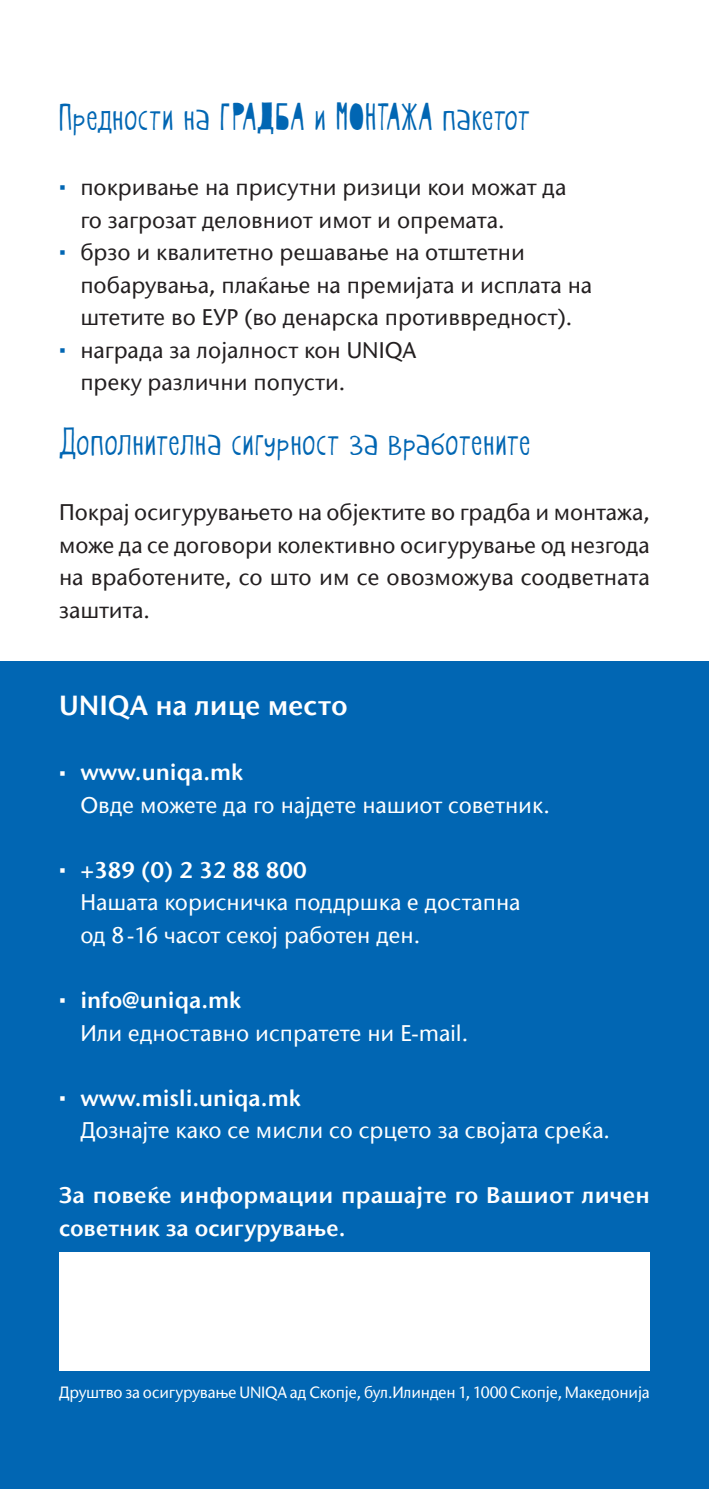
<style>
.page{position:relative;width:709px;height:1489px;background:#fff}
.page>*{position:absolute;margin:0;border:0;box-sizing:border-box;transform-origin:0 0}
.наслови{font:42.5px "Oyster Cyrillic";letter-spacing:.025em;color:#0166b3}
.текст{font:600 27.5px "Stone Sans ITC";color:#fff}
.текст-2{font:500 22.5px/32.5px "Stone Sans ITC";color:#231f20}
.булетз{font:500 22.5px/32.5px "Stone Sans ITC";color:#fff}
.текст-3{font:600 22.5px/32.5px "Stone Sans ITC";letter-spacing:.01em;color:#fff}
.текст-4{font:500 16.25px "Stone Sans ITC";letter-spacing:-.01em;color:#fff;scale:.96 1}
.s1{font-family:"Oyster Stencil Cyrillic"}
.s2{font-weight:600}
</style>
<div class="page">
<div style="left:0;top:661px;width:709px;height:827px;background:#0166b3"></div>
<div style="left:59px;top:1252px;width:591px;height:118px;background:#fff"></div>
<p class="наслови" style="left:59px;top:96px;width:472px">Предности на <span class="s1">ГРАДБА и МОНТАЖА</span> пакетот</p>
<p class="текст-2" style="left:80px;top:171px;width:487px">покривање на присутни ризици кои можат да го загрозат деловниот имот и опремата.</p>
<p class="текст-2" style="left:80px;top:236px;width:513px">брзо и квалитетно решавање на отштетни побарувања, плаќање на премијата и исплата на штетите во ЕУР (во денарска противвредност).</p>
<p class="текст-2" style="left:80px;top:333px;width:337px">награда за лојалност кон UNIQA преку различни попусти.</p>
<p class="наслови" style="left:59px;top:421px;width:472px">Дополнителна сигурност за вработените</p>
<p class="текст-2" style="left:59px;top:496px;width:592px;text-align:justify">Покрај осигурувањето на објектите во градба и монтажа, може да се договори колективно осигурување од незгода на вработените, со што им се овозможува соодветната заштита.</p>
<p class="текст" style="left:59px;top:688px;width:290px">UNIQA на лице место</p>
<p class="булетз" style="left:80px;top:756px;width:471px"><span class="s2">www.uniqa.mk<br></span>Овде можете да го најдете нашиот советник.</p>
<p class="булетз" style="left:80px;top:853px;width:441px"><span class="s2">+389 (0) 2 32 88 800<br></span>Нашата корисничка поддршка е достапна од 8-16 часот секој работен ден.</p>
<p class="булетз" style="left:80px;top:983px;width:389px"><span class="s2">info@uniqa.mk<br></span>Или едноставно испратете ни E-mail.</p>
<p class="булетз" style="left:80px;top:1081px;width:531px"><span class="s2">www.misli.uniqa.mk<br></span>Дознајте како се мисли со срцето за својата среќа.</p>
<p class="текст-3" style="left:59px;top:1178px;width:592px">За повеќе информации прашајте го Вашиот личен советник за осигурување.</p>
<p class="текст-4" style="left:59px;top:1382px;width:616px">Друштво за осигурување UNIQA ад Скопје, бул.Илинден 1, 1000 Скопје, Македонија</p>
</div>
